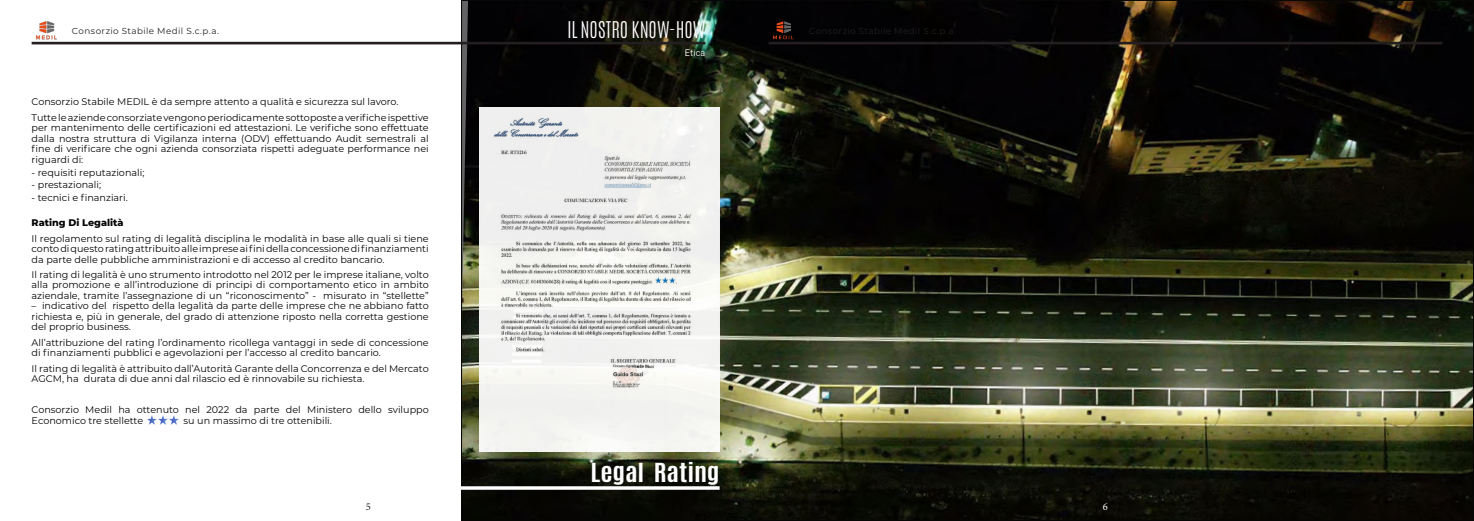
<style>
.page{position:relative;width:1474px;height:521px;background:#fff}
.page>*{position:absolute;margin:0;border:0;box-sizing:border-box;transform-origin:0 0}
.Quote_2_Text{font:700 21.88px "Antonio";letter-spacing:-.005em;color:#fff;scale:1.2 1}
.H1_Main1{font:300 19.25px "Antonio";color:#fefcfd}
.t1{font:10.5px "Minion Pro";color:#231f20}
.t2{font:10.5px "Minion Pro";color:#fffefa}
.P_10pts_Light{font:9.62px/10.5px "Montserrat";color:#040503;text-align:justify}
.P_10pts_Light-2{font:800 9.62px "Montserrat";color:#040503}
.H1_Main1-2{font:9.62px "D DIN";color:#fefcfd}
.t3{font:8.75px "Montserrat";letter-spacing:.045em;color:#231f20}
</style>
<div class="page">
<img style="left:463px;top:2px;width:1008px;height:517px">
<img style="left:479px;top:108px;width:240px;height:343px">
<img style="left:147px;top:416px;width:32px;height:9px">
<hr style="left:32px;top:42px;width:673px;height:2px;background:#231f20">
<img style="left:35px;top:22px;width:22px;height:18px">
<hr style="left:768px;top:42px;width:674px;height:2px;background:#231f20">
<img style="left:768px;top:22px;width:31px;height:18px">
<svg style="left:461px;top:486px;width:258px;height:4px"></svg>
<p class="t3" style="left:72px;top:25px;width:148px">Consorzio Stabile Medil S.c.p.a.</p>
<p class="H1_Main1" style="left:567px;top:16px;width:140px">IL NOSTRO KNOW-HOW</p>
<p class="H1_Main1-2" style="left:685px;top:47px;width:22px">Etica</p>
<p class="P_10pts_Light" style="left:32px;top:96px;width:368px">Consorzio Stabile MEDIL è da sempre attento a qualità e sicurezza sul lavoro.</p>
<p class="P_10pts_Light" style="left:32px;top:112px;width:398px">Tutte le aziende consorziate vengono periodicamente sottoposte a verifiche ispettive per mantenimento delle certificazioni ed attestazioni. Le verifiche sono effettuate dalla nostra struttura di Vigilanza interna (ODV) effettuando Audit semestrali al fine di verificare che ogni azienda consorziata rispetti adeguate performance nei riguardi di:</p>
<p class="P_10pts_Light" style="left:32px;top:167px;width:114px">- requisiti reputazionali;</p>
<p class="P_10pts_Light" style="left:32px;top:179px;width:71px">- prestazionali;</p>
<p class="P_10pts_Light" style="left:32px;top:192px;width:98px">- tecnici e finanziari.</p>
<p class="P_10pts_Light-2" style="left:32px;top:216px;width:93px">Rating Di Legalità</p>
<p class="P_10pts_Light" style="left:32px;top:232px;width:398px">Il regolamento sul rating di legalità disciplina le modalità in base alle quali si tiene conto di questo rating attribuito alle imprese ai fini della concessione di finanziamenti da parte delle pubbliche amministrazioni e di accesso al credito bancario.</p>
<p class="P_10pts_Light" style="left:32px;top:269px;width:398px">Il rating di legalità è uno strumento introdotto nel 2012 per le imprese italiane, volto alla promozione e all’introduzione di principi di comportamento etico in ambito aziendale, tramite l’assegnazione di un “riconoscimento” - misurato in “stellette”</p>
<p class="P_10pts_Light" style="left:32px;top:300px;width:398px">– indicativo del rispetto della legalità da parte delle imprese che ne abbiano fatto richiesta e, più in generale, del grado di attenzione riposto nella corretta gestione del proprio business.</p>
<p class="P_10pts_Light" style="left:32px;top:337px;width:398px">All’attribuzione del rating l’ordinamento ricollega vantaggi in sede di concessione di finanziamenti pubblici e agevolazioni per l’accesso al credito bancario.</p>
<p class="P_10pts_Light" style="left:32px;top:363px;width:398px">Il rating di legalità è attribuito dall’Autorità Garante della Concorrenza e del Mercato<br>AGCM, ha durata di due anni dal rilascio ed è rinnovabile su richiesta.</p>
<p class="P_10pts_Light" style="left:32px;top:404px;width:398px">Consorzio Medil ha ottenuto nel 2022 da parte del Ministero dello sviluppo<br>Economico tre stellette</p>
<p class="P_10pts_Light" style="left:183px;top:415px;width:150px">su un massimo di tre ottenibili.</p>
<p class="Quote_2_Text" style="left:590px;top:456px;width:109px">Legal Rating</p>
<p class="t1" style="left:366px;top:500px;width:7px">5</p>
<p class="t2" style="left:1102px;top:500px;width:7px">6</p>
</div>
